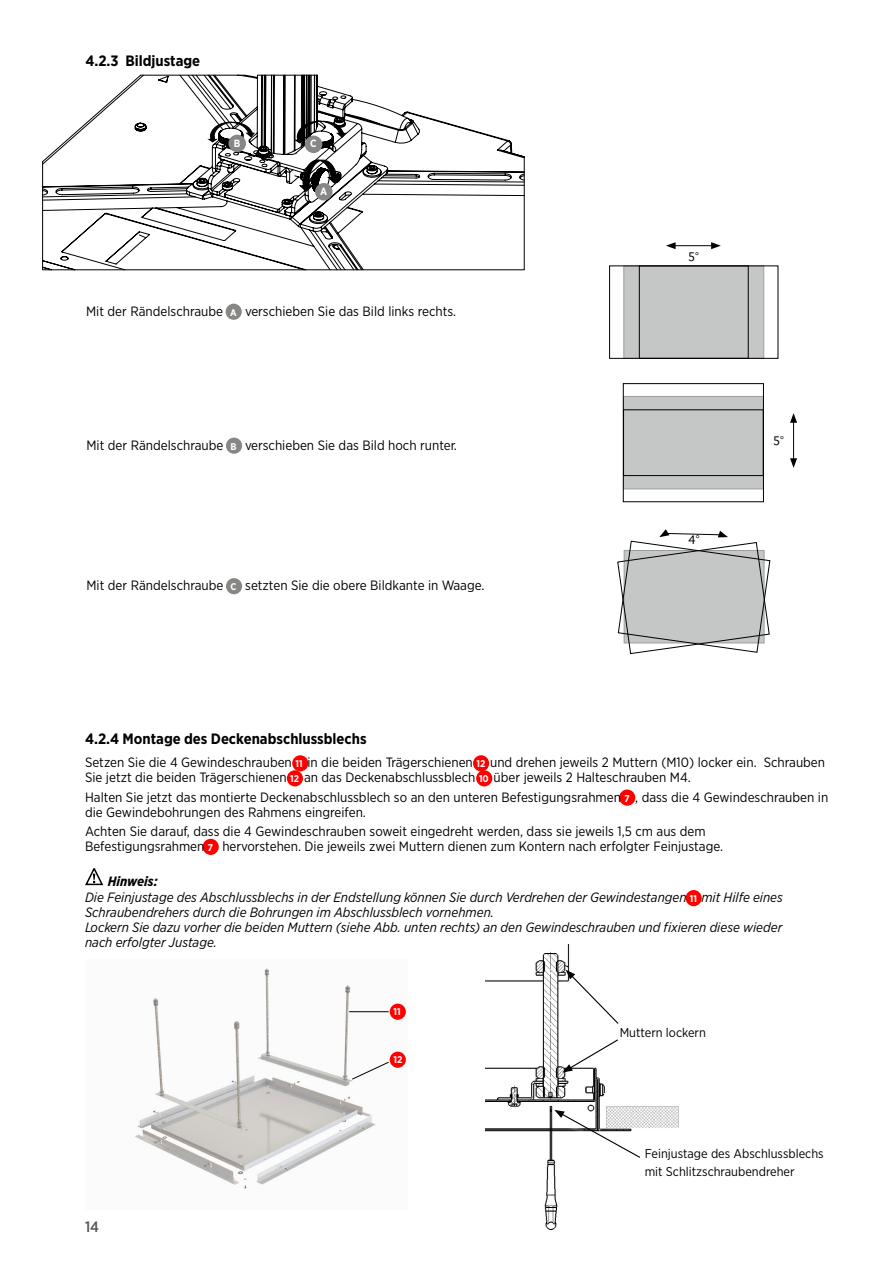
<style>
.page{position:relative;width:893px;height:1263px;background:#fff}
.page>*{position:absolute;margin:0;border:0;box-sizing:border-box;transform-origin:0 0}
.t1{font:700 15px "Gotham Narrow";color:#000}
.t2{font:500 15px "Gotham Narrow";color:#565656}
.t3{font:13.5px/15px "Gotham Narrow";color:#000}
.t4{font:italic 13.5px/15px "Gotham Narrow";color:#000}
.t5{font:12.75px/18px "Gotham Narrow";color:#000}
.t6{font:700 10.5px "Gotham Narrow";color:#fff}
.t7{font:700 9.75px "Gotham Narrow";color:#fff}
.s1{font-weight:700;font-size:9.75px;color:#fff}
.s2{font-weight:700}
.s3{font-weight:700;font-style:normal;font-size:9.75px;color:#fff}
</style>
<div class="page">
<div style="left:623px;top:265px;width:141px;height:94px;background:#c5c6c6;border:1px solid #9c9d9d"></div>
<div style="left:639px;top:265px;width:110px;height:94px;border:1px solid #000"></div>
<div style="left:609px;top:265px;width:169px;height:94px;border:1px solid #000"></div>
<hr style="left:673px;top:245px;width:40px;height:1px;background:#000">
<svg style="left:666px;top:242px;width:10px;height:7px"></svg>
<svg style="left:711px;top:242px;width:10px;height:7px"></svg>
<div style="left:623px;top:396px;width:141px;height:93px;background:#c5c6c6;border:1px solid #9c9d9d"></div>
<div style="left:623px;top:409px;width:141px;height:67px;border:1px solid #000"></div>
<div style="left:623px;top:383px;width:141px;height:119px;border:1px solid #000"></div>
<hr style="left:793px;top:420px;width:1px;height:41px;background:#000">
<svg style="left:790px;top:413px;width:7px;height:10px"></svg>
<svg style="left:790px;top:458px;width:7px;height:10px"></svg>
<div style="left:226px;top:304px;width:16px;height:16px;background:#878786;border-radius:50%"></div>
<div style="left:226px;top:438px;width:16px;height:16px;background:#878786;border-radius:50%"></div>
<div style="left:226px;top:578px;width:16px;height:16px;background:#878786;border-radius:50%"></div>
<svg style="left:42px;top:75px;width:483px;height:195px"></svg>
<svg style="left:299px;top:159px;width:43px;height:33px"></svg>
<svg style="left:294px;top:120px;width:53px;height:24px"></svg>
<svg style="left:208px;top:122px;width:48px;height:21px"></svg>
<div style="left:228px;top:135px;width:18px;height:17px;background:#878786;border-radius:50%"></div>
<div style="left:305px;top:136px;width:17px;height:17px;background:#878786;border-radius:50%"></div>
<div style="left:315px;top:183px;width:18px;height:17px;background:#878786;border-radius:50%"></div>
<div style="left:292px;top:755px;width:16px;height:16px;background:#f00;border-radius:50%"></div>
<div style="left:473px;top:755px;width:16px;height:16px;background:#f00;border-radius:50%"></div>
<div style="left:287px;top:770px;width:16px;height:16px;background:#f00;border-radius:50%"></div>
<div style="left:476px;top:770px;width:16px;height:16px;background:#f00;border-radius:50%"></div>
<div style="left:619px;top:789px;width:16px;height:17px;background:#f00;border-radius:50%"></div>
<div style="left:203px;top:839px;width:16px;height:16px;background:#f00;border-radius:50%"></div>
<svg style="left:85px;top:868px;width:19px;height:18px"></svg>
<div style="left:686px;top:890px;width:16px;height:16px;background:#f00;border-radius:50%"></div>
<img style="left:486px;top:945px;width:193px;height:286px">
<svg style="left:562px;top:1038px;width:57px;height:34px"></svg>
<svg style="left:554px;top:1110px;width:87px;height:49px"></svg>
<svg style="left:566px;top:970px;width:54px;height:55px"></svg>
<img style="left:135px;top:968px;width:271px;height:221px">
<div style="left:390px;top:1004px;width:16px;height:16px;background:#f00;border-radius:50%"></div>
<div style="left:390px;top:1052px;width:16px;height:16px;background:#f00;border-radius:50%"></div>
<hr style="left:349px;top:1011px;width:40px;height:1px;background:#000">
<svg style="left:351px;top:1061px;width:39px;height:19px"></svg>
<svg style="left:617px;top:529px;width:154px;height:126px"></svg>
<p class="t1" style="left:85px;top:51px;width:116px">4.2.3 Bildjustage</p>
<p class="t6" style="left:234px;top:137px;width:8px">B</p>
<p class="t6" style="left:310px;top:137px;width:8px">C</p>
<p class="t6" style="left:320px;top:185px;width:9px">A</p>
<p class="t3" style="left:86px;top:303px;width:372px">Mit der Rändelschraube <span class="s1">A</span> verschieben Sie das Bild links rechts.</p>
<p class="t3" style="left:86px;top:437px;width:372px">Mit der Rändelschraube <span class="s1">B</span> verschieben Sie das Bild hoch runter.</p>
<p class="t3" style="left:86px;top:578px;width:399px">Mit der Rändelschraube <span class="s1">C</span> setzten Sie die obere Bildkante in Waage.</p>
<p class="t1" style="left:85px;top:729px;width:283px">4.2.4 Montage des Deckenabschlussblechs</p>
<p class="t3" style="left:85px;top:755px;width:742px">Setzen Sie die 4 Gewindeschrauben <span class="s1">11</span> in die beiden Trägerschienen <span class="s1">12</span> und drehen jeweils 2 Muttern (M10) locker ein. Schrauben<br>Sie jetzt die beiden Trägerschienen <span class="s1">12</span> an das Deckenabschlussblech <span class="s1">10</span> über jeweils 2 Halteschrauben M4.</p>
<p class="t3" style="left:85px;top:789px;width:745px">Halten Sie jetzt das montierte Deckenabschlussblech so an den unteren Befestigungsrahmen <span class="s1">7</span> , dass die 4 Gewindeschrauben in die Gewindebohrungen des Rahmens eingreifen.</p>
<p class="t3" style="left:85px;top:823px;width:640px">Achten Sie darauf, dass die 4 Gewindeschrauben soweit eingedreht werden, dass sie jeweils 1,5 cm aus dem<br>Befestigungsrahmen <span class="s1">7</span> hervorstehen. Die jeweils zwei Muttern dienen zum Kontern nach erfolgter Feinjustage.</p>
<p class="t4" style="left:85px;top:873px;width:699px;line-height:16.2px;text-indent:23px"><span class="s2">Hinweis:<br></span>Die Feinjustage des Abschlussblechs in der Endstellung können Sie durch Verdrehen der Gewindestangen <span class="s3">11</span> mit Hilfe eines</p>
<p class="t4" style="left:85px;top:905px;width:699px">Schraubendrehers durch die Bohrungen im Abschlussblech vornehmen.<br>Lockern Sie dazu vorher die beiden Muttern (siehe Abb. unten rechts) an den Gewindeschrauben und fixieren diese wieder nach erfolgter Justage.</p>
<p class="t2" style="left:85px;top:1218px;width:16px">14</p>
<p class="t7" style="left:393px;top:1005px;width:9px">11</p>
<p class="t7" style="left:393px;top:1053px;width:10px">12</p>
<p class="t5" style="left:620px;top:1023px;width:88px">Muttern lockern</p>
<p class="t5" style="left:645px;top:1144px;width:180px">Feinjustage des Abschlussblechs mit Schlitzschraubendreher</p>
</div>
